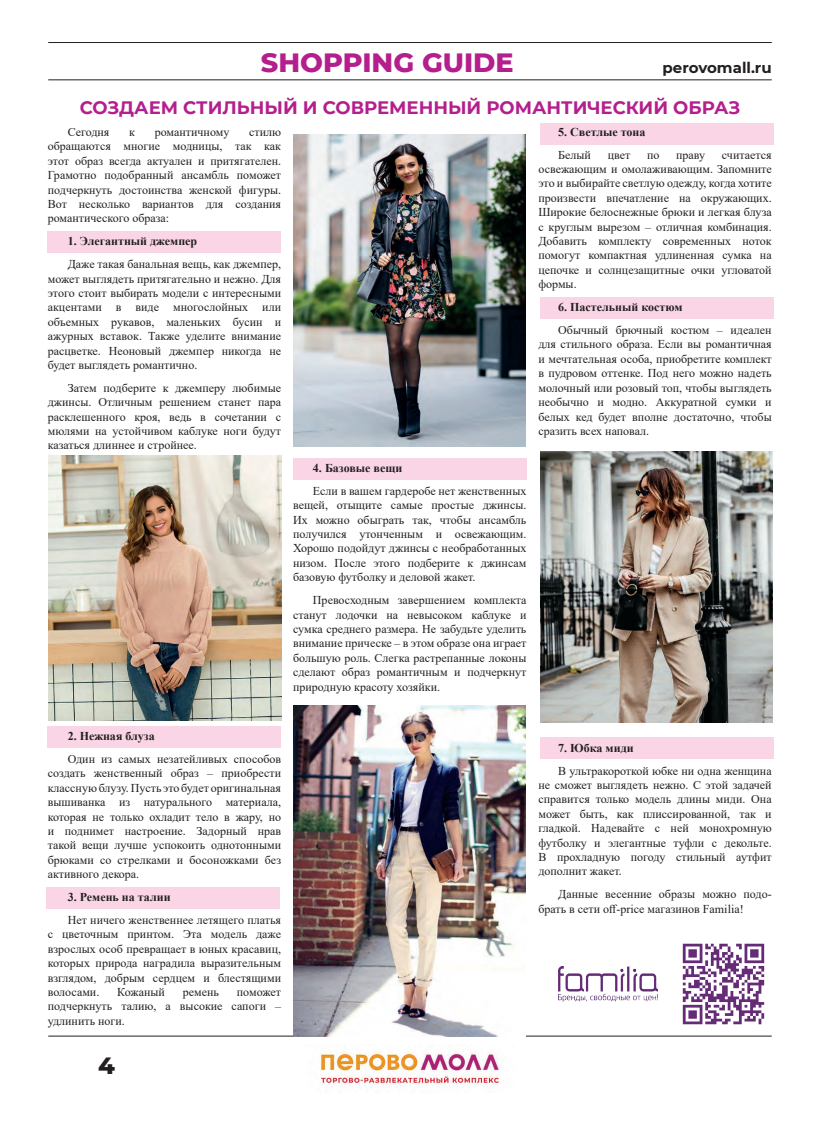
<style>
.page{position:relative;width:820px;height:1134px;background:#fff}
.page>*{position:absolute;margin:0;border:0;box-sizing:border-box;transform-origin:0 0}
.t1{font:800 27px "Montserrat";color:#b41e8d}
.t2{font:800 24px "Montserrat";color:#231f20}
.Оглавление{font:700 18px "Montserrat";color:#b41e8d}
.t3{font:700 15px "Montserrat";color:#231f20}
.Текст{font:12px/14.4px "Times New Roman";color:#231f20;text-align:justify}
.Жирный_текст{font:700 12px "Times New Roman";color:#231f20}
</style>
<div class="page">
<div style="left:48px;top:231px;width:233px;height:22px;background:#f9d5e5"></div>
<div style="left:293px;top:458px;width:233px;height:21px;background:#f9d5e5"></div>
<div style="left:540px;top:298px;width:233px;height:21px;background:#f9d5e5"></div>
<div style="left:540px;top:123px;width:233px;height:22px;background:#f9d5e5"></div>
<div style="left:540px;top:737px;width:233px;height:21px;background:#f9d5e5"></div>
<div style="left:47px;top:726px;width:233px;height:22px;background:#f9d5e5"></div>
<div style="left:47px;top:887px;width:233px;height:22px;background:#f9d5e5"></div>
<hr style="left:48px;top:42px;width:723px;height:1px;background:#231f20">
<hr style="left:48px;top:1035px;width:723px;height:1px;background:#231f20">
<hr style="left:48px;top:79px;width:723px;height:1px;background:#231f20">
<img style="left:320px;top:1051px;width:183px;height:36px">
<img style="left:293px;top:134px;width:232px;height:312px">
<img style="left:558px;top:966px;width:99px;height:35px">
<img style="left:682px;top:943px;width:83px;height:82px">
<img style="left:293px;top:706px;width:232px;height:330px">
<img style="left:49px;top:456px;width:232px;height:264px">
<img style="left:540px;top:451px;width:232px;height:272px">
<p class="t1" style="left:261px;top:42px;width:254px">SHOPPING GUIDE</p>
<p class="t3" style="left:662px;top:56px;width:111px">perovomall.ru</p>
<p class="Оглавление" style="left:80px;top:95px;width:661px">СОЗДАЕМ СТИЛЬНЫЙ И СОВРЕМЕННЫЙ РОМАНТИЧЕСКИЙ ОБРАЗ</p>
<p class="Текст" style="left:68px;top:124px;width:43px">Сегодня</p>
<p class="Текст" style="left:129px;top:124px;width:7px">к</p>
<p class="Текст" style="left:155px;top:124px;width:76px">романтичному</p>
<p class="Текст" style="left:48px;top:124px;width:235px;text-indent:201px">стилю обращаются многие модницы, так как этот образ всегда актуален и притягателен.<br>Грамотно подобранный ансамбль поможет подчеркнуть достоинства женской фигуры.<br>Вот несколько вариантов для создания романтического образа:</p>
<p class="Жирный_текст" style="left:68px;top:233px;width:131px">1. Элегантный джемпер</p>
<p class="Текст" style="left:48px;top:256px;width:235px;text-indent:20px">Даже такая банальная вещь, как джемпер, может выглядеть притягательно и нежно. Для этого стоит выбирать модели с интересными акцентами в виде многослойных или объемных рукавов, маленьких бусин и ажурных вставок. Также уделите внимание расцветке. Неоновый джемпер никогда не будет выглядеть романтично.</p>
<p class="Текст" style="left:48px;top:380px;width:235px;text-indent:20px">Затем подберите к джемперу любимые джинсы. Отличным решением станет пара расклешенного кроя, ведь в сочетании с мюлями на устойчивом каблуке ноги будут казаться длиннее и стройнее.</p>
<p class="Жирный_текст" style="left:313px;top:459px;width:91px">4. Базовые вещи</p>
<p class="Текст" style="left:293px;top:483px;width:235px;text-indent:20px">Если в вашем гардеробе нет женственных вещей, отыщите самые простые джинсы.<br>Их можно обыграть так, чтобы ансамбль получился утонченным и освежающим.<br>Хорошо подойдут джинсы с необработанных низом. После этого подберите к джинсам базовую футболку и деловой жакет.</p>
<p class="Текст" style="left:293px;top:592px;width:235px;text-indent:20px">Превосходным завершением комплекта станут лодочки на невысоком каблуке и сумка среднего размера. Не забудьте уделить внимание прическе – в этом образе она играет большую роль. Слегка растрепанные локоны сделают образ романтичным и подчеркнут природную красоту хозяйки.</p>
<p class="Жирный_текст" style="left:558px;top:123px;width:89px">5. Светлые тона</p>
<p class="Текст" style="left:558px;top:147px;width:34px">Белый</p>
<p class="Текст" style="left:607px;top:147px;width:24px">цвет</p>
<p class="Текст" style="left:646px;top:147px;width:14px">по</p>
<p class="Текст" style="left:676px;top:147px;width:31px">праву</p>
<p class="Текст" style="left:538px;top:147px;width:235px;text-indent:183px">считается освежающим и омолаживающим. Запомните это и выбирайте светлую одежду, когда хотите произвести впечатление на окружающих.<br>Широкие белоснежные брюки и легкая блуза с круглым вырезом – отличная комбинация.<br>Добавить комплекту современных ноток помогут компактная удлиненная сумка на цепочке и солнцезащитные очки угловатой формы.</p>
<p class="Жирный_текст" style="left:558px;top:298px;width:126px">6. Пастельный костюм</p>
<p class="Текст" style="left:538px;top:322px;width:235px;text-indent:20px">Обычный брючный костюм – идеален для стильного образа. Если вы романтичная и мечтательная особа, приобретите комплект в пудровом оттенке. Под него можно надеть молочный или розовый топ, чтобы выглядеть необычно и модно. Аккуратной сумки и белых кед будет вполне достаточно, чтобы сразить всех наповал.</p>
<p class="Жирный_текст" style="left:68px;top:727px;width:89px">2. Нежная блуза</p>
<p class="Текст" style="left:48px;top:751px;width:235px;text-indent:20px">Один из самых незатейливых способов создать женственный образ – приобрести классную блузу. Пусть это будет оригинальная вышиванка из натурального материала, которая не только охладит тело в жару, но и поднимет настроение. Задорный нрав такой вещи лучше успокоить однотонными брюками со стрелками и босоножками без активного декора.</p>
<p class="Жирный_текст" style="left:68px;top:888px;width:104px">3. Ремень на талии</p>
<p class="Текст" style="left:48px;top:912px;width:235px;text-indent:20px">Нет ничего женственнее летящего платья с цветочным принтом. Эта модель даже взрослых особ превращает в юных красавиц, которых природа наградила выразительным взглядом, добрым сердцем и блестящими волосами.</p>
<p class="Текст" style="left:117px;top:984px;width:49px">Кожаный</p>
<p class="Текст" style="left:183px;top:984px;width:38px">ремень</p>
<p class="Текст" style="left:48px;top:984px;width:235px;text-indent:189px">поможет подчеркнуть талию, а высокие сапоги – удлинить ноги.</p>
<p class="t2" style="left:98px;top:1048px;width:18px">4</p>
<p class="Жирный_текст" style="left:558px;top:739px;width:77px">7. Юбка миди</p>
<p class="Текст" style="left:538px;top:763px;width:235px;text-indent:20px">В ультракороткой юбке ни одна женщина не сможет выглядеть нежно. С этой задачей справится только модель длины миди. Она может быть, как плиссированной, так и гладкой. Надевайте с ней монохромную футболку и элегантные туфли с декольте.<br>В прохладную погоду стильный аутфит дополнит жакет.</p>
<p class="Текст" style="left:538px;top:887px;width:235px;text-indent:20px">Данные весенние образы можно подо&shy;брать в cети off-price магазинов Familia!</p>
</div>
